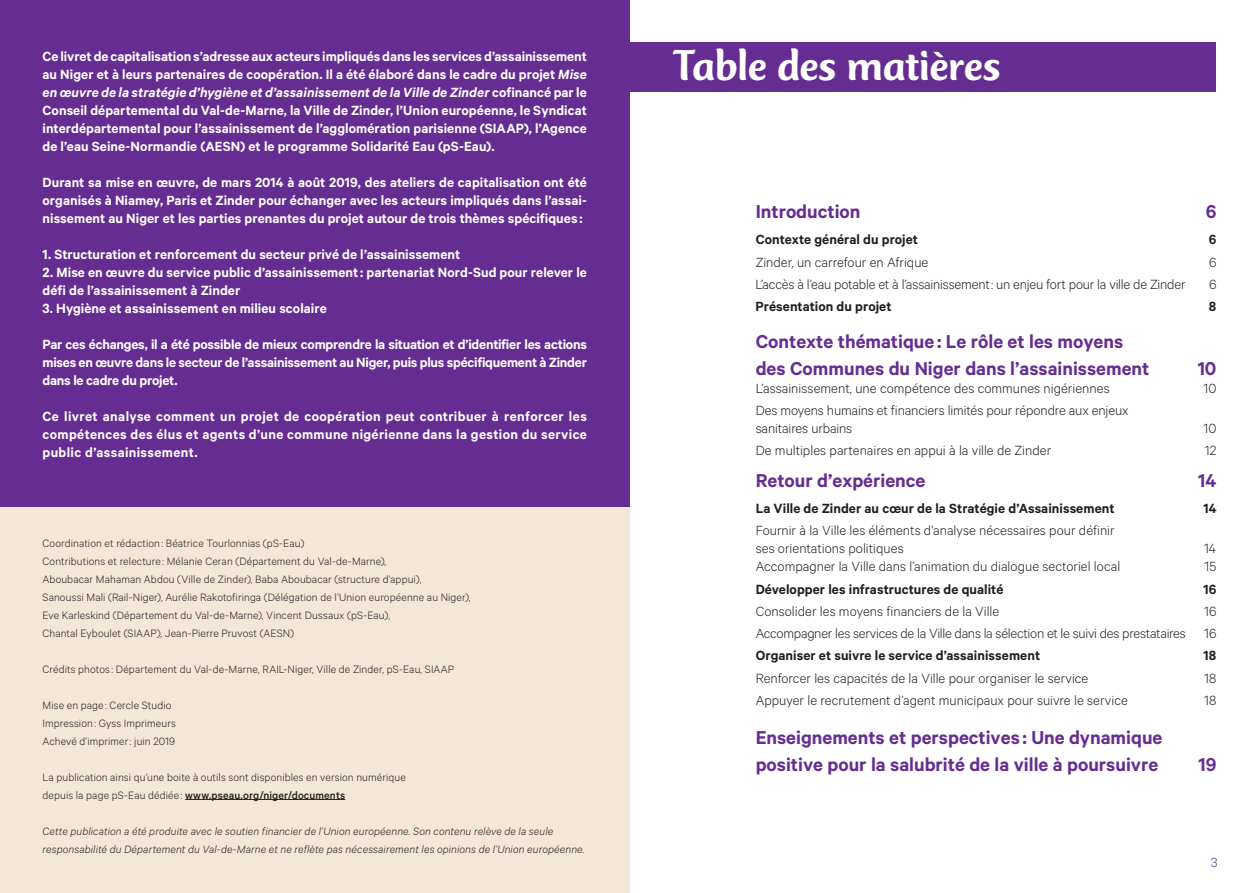
<style>
.page{position:relative;width:1259px;height:893px;background:#fff}
.page>*{position:absolute;margin:0;border:0;box-sizing:border-box;transform-origin:0 0}
.t1{font:500 45px "Club Type Std";letter-spacing:-.005em;color:#fff}
.t2{font:600 21px/27px "Calibre";color:#652d91}
.t3{font:600 15px/18px "Calibre";letter-spacing:.005em;color:#fff;text-align:justify}
.t4{font:300 15px/18px "Calibre";color:#231f20}
.t5{font:600 15px "Calibre";letter-spacing:.005em;color:#231f20}
.t6{font:300 15px "Calibre";color:#652d91}
.t7{font:300 12px/18px "Calibre";letter-spacing:.01em;color:#231f20}
.t8{font:italic 300 12px/18px "Calibre";letter-spacing:.01em;color:#231f20}
.s1{font-style:italic}
.s2{font-weight:500}
</style>
<div class="page">
<div style="left:629px;top:43px;width:587px;height:49px;background:#652d91"></div>
<div style="left:0;top:387px;width:629px;height:506px;background:#f3e7d5"></div>
<div style="left:0;top:0;width:629px;height:506px;background:#652d91"></div>
<hr style="left:185px;top:799px;width:160px;height:1px;background:#231f20">
<p class="t3" style="left:43px;top:46px;width:546px">Ce livret de capitalisation s’adresse aux acteurs impliqués dans les services d’assainissement au Niger et à leurs partenaires de coopération. Il a été élaboré dans le cadre du projet <span class="s1">Mise en œuvre de la stratégie d’hygiène et d’assainissement de la Ville de Zinder</span> cofinancé par le Conseil départemental du Val-de-Marne, la Ville de Zinder, l’Union européenne, le Syndicat interdépartemental pour l’assainissement de l’agglomération parisienne (SIAAP), l’Agence de l’eau Seine-Normandie (AESN) et le programme Solidarité Eau (pS-Eau).</p>
<p class="t3" style="left:43px;top:172px;width:546px">Durant sa mise en œuvre, de mars 2014 à août 2019, des ateliers de capitalisation ont été organisés à Niamey, Paris et Zinder pour échanger avec les acteurs impliqués dans l’assai&shy;nissement au Niger et les parties prenantes du projet autour de trois thèmes spécifiques :</p>
<p class="t3" style="left:43px;top:244px;width:419px">1. Structuration et renforcement du secteur privé de l’assainissement</p>
<p class="t3" style="left:43px;top:262px;width:546px">2. Mise en œuvre du service public d’assainissement: partenariat Nord-Sud pour relever le défi de l’assainissement à Zinder</p>
<p class="t3" style="left:43px;top:298px;width:286px">3. Hygiène et assainissement en milieu scolaire</p>
<p class="t3" style="left:43px;top:334px;width:546px">Par ces échanges, il a été possible de mieux comprendre la situation et d’identifier les actions mises en œuvre dans le secteur de l’assainissement au Niger, puis plus spécifiquement à Zinder dans le cadre du projet.</p>
<p class="t3" style="left:43px;top:406px;width:546px">Ce livret analyse comment un projet de coopération peut contribuer à renforcer les compétences des élus et agents d’une commune nigérienne dans la gestion du service public d’assainissement.</p>
<p class="t7" style="left:43px;top:533px;width:430px">Coordination et rédaction : Béatrice Tourlonnias (pS-Eau)<br>Contributions et relecture : Mélanie Ceran (Département du Val-de-Marne),<br>Aboubacar Mahaman Abdou (Ville de Zinder), Baba Aboubacar (structure d’appui),<br>Sanoussi Mali (Rail-Niger), Aurélie Rakotofiringa (Délégation de l’Union européenne au Niger), Eve Karleskind (Département du Val-de-Marne), Vincent Dussaux (pS-Eau),<br>Chantal Eyboulet (SIAAP), Jean-Pierre Pruvost (AESN)</p>
<p class="t7" style="left:43px;top:659px;width:413px">Crédits photos: Département du Val-de-Marne, RAIL-Niger, Ville de Zinder, pS-Eau, SIAAP</p>
<p class="t7" style="left:43px;top:695px;width:135px">Mise en page : Cercle Studio<br>Impression : Gyss Imprimeurs<br>Achevé d’imprimer: juin 2019</p>
<p class="t7" style="left:43px;top:767px;width:365px">La publication ainsi qu’une boite à outils sont disponibles en version numérique depuis la page pS-Eau dédiée : <span class="s2">www.pseau.org/niger/documents</span></p>
<p class="t8" style="left:43px;top:821px;width:543px">Cette publication a été produite avec le soutien financier de l’Union européenne. Son contenu relève de la seule responsabilité du Département du Val-de-Marne et ne reflète pas nécessairement les opinions de l’Union européenne.</p>
<h1 class="t1" style="left:673px;top:41px;width:329px">Table des matières</h1>
<h2 class="t2" style="left:755px;top:197px;width:106px">Introduction</h2>
<h2 class="t2" style="left:1205px;top:197px;width:12px">6</h2>
<p class="t5" style="left:755px;top:231px;width:164px">Contexte général du projet</p>
<p class="t5" style="left:1208px;top:231px;width:9px">6</p>
<p class="t4" style="left:755px;top:252px;width:174px">Zinder, un carrefour en Afrique</p>
<p class="t4" style="left:1209px;top:252px;width:9px">6</p>
<p class="t4" style="left:755px;top:275px;width:431px">L’accès à l’eau potable et à l’assainissement: un enjeu fort pour la ville de Zinder</p>
<p class="t4" style="left:1209px;top:275px;width:9px">6</p>
<p class="t5" style="left:755px;top:298px;width:137px">Présentation du projet</p>
<p class="t5" style="left:1209px;top:298px;width:9px">8</p>
<h2 class="t2" style="left:755px;top:327px;width:395px">Contexte thématique : Le rôle et les moyens des Communes du Niger dans l’assainissement</h2>
<h2 class="t2" style="left:1197px;top:354px;width:20px">10</h2>
<p class="t4" style="left:755px;top:379px;width:355px">L’assainissement, une compétence des communes nigériennes</p>
<p class="t4" style="left:1203px;top:379px;width:14px">10</p>
<p class="t4" style="left:755px;top:401px;width:374px">Des moyens humains et financiers limités pour répondre aux enjeux sanitaires urbains</p>
<p class="t4" style="left:1203px;top:419px;width:14px">10</p>
<p class="t4" style="left:755px;top:441px;width:297px">De multiples partenaires en appui à la ville de Zinder</p>
<p class="t4" style="left:1205px;top:441px;width:13px">12</p>
<h2 class="t2" style="left:755px;top:466px;width:171px">Retour d’expérience</h2>
<h2 class="t2" style="left:1198px;top:466px;width:20px">14</h2>
<p class="t5" style="left:755px;top:500px;width:360px">La Ville de Zinder au cœur de la Stratégie d’Assainissement</p>
<p class="t5" style="left:1203px;top:500px;width:14px">14</p>
<p class="t4" style="left:755px;top:521px;width:360px">Fournir à la Ville les éléments d’analyse nécessaires pour définir ses orientations politiques</p>
<p class="t4" style="left:1204px;top:539px;width:14px">14</p>
<p class="t4" style="left:755px;top:557px;width:366px">Accompagner la Ville dans l’animation du dialogue sectoriel local</p>
<p class="t4" style="left:1204px;top:557px;width:13px">15</p>
<p class="t5" style="left:755px;top:580px;width:249px">Développer les infrastructures de qualité</p>
<p class="t5" style="left:1203px;top:580px;width:14px">16</p>
<p class="t4" style="left:755px;top:602px;width:245px">Consolider les moyens financiers de la Ville</p>
<p class="t4" style="left:755px;top:599px;width:462px;line-height:22.2px;text-align:right">16<br>Accompagner les services de la Ville dans la sélection et le suivi des prestataires 16</p>
<p class="t5" style="left:755px;top:647px;width:286px">Organiser et suivre le service d’assainissement</p>
<p class="t5" style="left:1203px;top:647px;width:14px">18</p>
<p class="t4" style="left:755px;top:668px;width:334px">Renforcer les capacités de la Ville pour organiser le service</p>
<p class="t4" style="left:1204px;top:668px;width:14px">18</p>
<p class="t4" style="left:755px;top:691px;width:374px">Appuyer le recrutement d’agent municipaux pour suivre le service</p>
<p class="t4" style="left:1204px;top:691px;width:14px">18</p>
<h2 class="t2" style="left:755px;top:723px;width:408px">Enseignements et perspectives : Une dynamique positive pour la salubrité de la ville à poursuivre</h2>
<h2 class="t2" style="left:1198px;top:750px;width:19px">19</h2>
<p class="t6" style="left:1210px;top:854px;width:8px">3</p>
</div>
